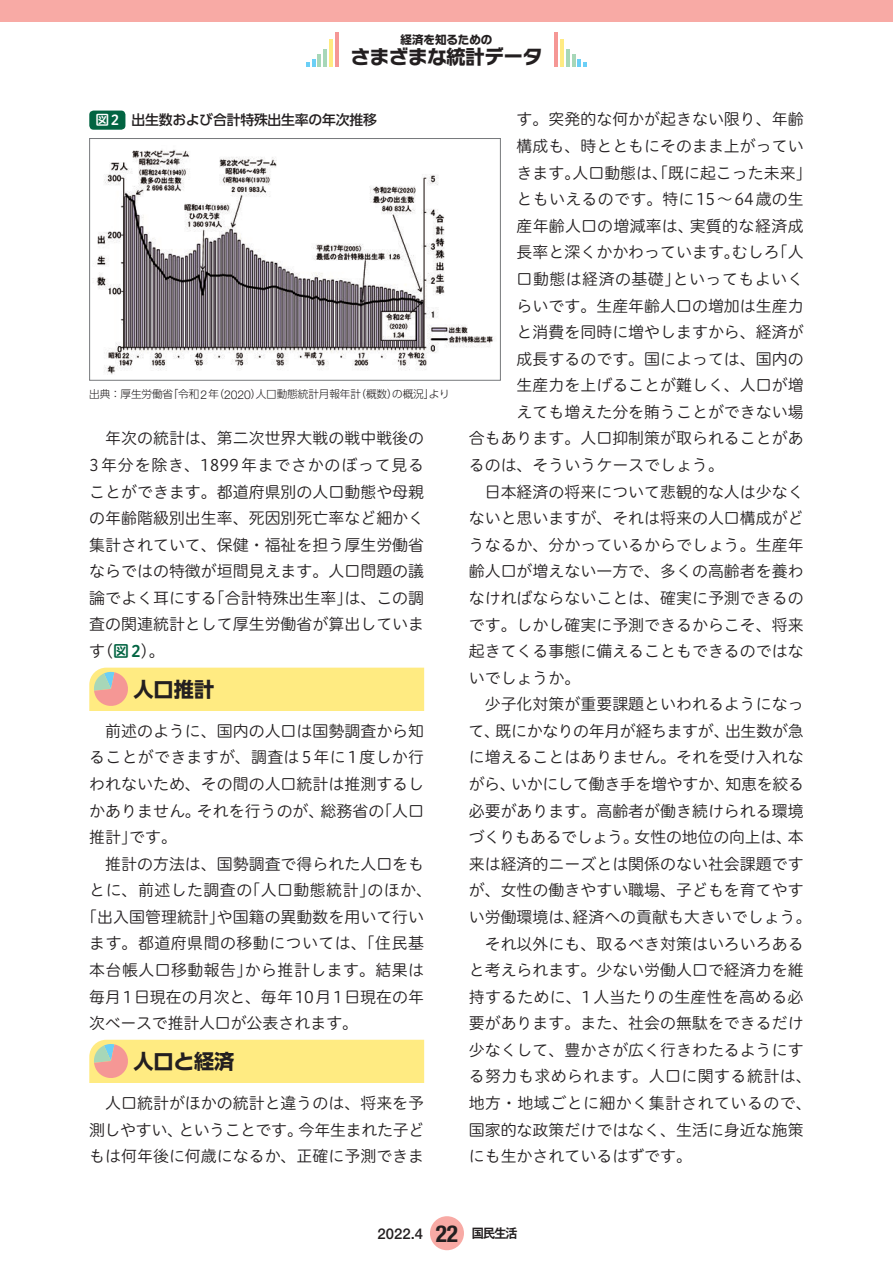
<style>
.page{position:relative;width:893px;height:1263px;background:#fff}
.page>*{position:absolute;margin:0;border:0;box-sizing:border-box;transform-origin:0 0}
.t1{font:700 20.25px "UD Shin Go Pro";color:#231f20}
.t2{font:700 19.2px "Typelabo N Std";color:#231f20}
.t3{font:15.9px/26.5px "Hiragino UD Sans R Std N W3";color:#231f20;text-align:justify}
.t4{font:15.9px "Hiragino UD Sans R Std N W3";letter-spacing:.03em;color:#231f20}
.t5{font:15.9px "Hiragino UD Sans R Std N W3";letter-spacing:-.02em;color:#231f20}
.t6{font:15.9px "Hiragino UD Sans R Std N W3";letter-spacing:-.025em;color:#231f20}
.t7{font:15.9px "Hiragino UD Sans R Std N W3";letter-spacing:.025em;color:#231f20}
.t8{font:15.9px "Hiragino UD Sans R Std N W3";letter-spacing:.02em;color:#231f20}
.t9{font:500 14.85px "Helvetica Neue LT Std";color:#231f20}
.t10{font:500 13.8px "UD Shin Go Pro";letter-spacing:-.01em;color:#231f20}
.t11{font:700 11.55px "Typelabo N Std";color:#231f20}
.t12{font:300 10.65px "UD Shin Go Pro";letter-spacing:-.01em;color:#231f20}
.s1{font-family:"UD Shin Go Pro"}
.s2{font-family:"Hiragino UD Sans R Std N W6";font-weight:400;color:#fff}
.s3{font-family:"Helvetica Neue LT Std";font-size:12.15px}
.s4{font-family:"Hiragino UD Sans R Std N W6";color:#026442}
.s5{font-family:"Typelabo N Std"}
.s6{font-weight:700;font-stretch:condensed;font-size:23.4px}
.s7{font-family:"Gothic MB101 Pro De";font-weight:700;font-size:12.75px}
</style>
<div class="page">
<div style="left:430px;top:1216px;width:34px;height:34px;background:#f8aaa5;border-radius:50%"></div>
<div style="left:0;top:0;width:893px;height:21px;background:#f8aaa5"></div>
<svg style="left:306px;top:54px;width:15px;height:13px"></svg>
<hr style="left:324px;top:49px;width:3px;height:18px;background:#a7d7b8">
<hr style="left:329px;top:39px;width:4px;height:28px;background:#ffeb82">
<hr style="left:335px;top:33px;width:3px;height:34px;background:#f59795">
<svg style="left:572px;top:54px;width:15px;height:13px"></svg>
<hr style="left:566px;top:49px;width:3px;height:18px;background:#a7d7b8">
<hr style="left:560px;top:39px;width:3px;height:28px;background:#ffeb82">
<hr style="left:554px;top:33px;width:4px;height:34px;background:#f59795">
<svg style="left:89px;top:668px;width:335px;height:42px;background:#fce684"></svg>
<svg style="left:89px;top:1040px;width:335px;height:42px;background:#fce684"></svg>
<div style="left:89px;top:111px;width:36px;height:19px;background:#026442;border-radius:4px"></div>
<img style="left:96px;top:149px;width:398px;height:225px">
<div style="left:89px;top:138px;width:412px;height:243px;border:1px solid #76787b"></div>
<p class="t11" style="left:401px;top:31px;width:93px"><span class="s1">経済</span>を<span class="s1">知</span>るための</p>
<p class="t2" style="left:351px;top:43px;width:193px">さまざまな<span class="s1">統計</span>データ</p>
<p class="t10" style="left:95px;top:109px;width:283px"><span class="s2">図2</span> 出生数および合計特殊出生率の年次推移</p>
<p class="t12" style="left:89px;top:386px;width:362px">出典：厚生労働省「令和<span class="s3">2</span>年（<span class="s3">2020</span>）人口動態統計月報年計（概数）の概況」より</p>
<p class="t3" style="left:89px;top:424px;width:336px;text-indent:16px">年次の統計は、第二次世界大戦の戦中戦後の3年分を除き、1899年までさかのぼって見ることができます。都道府県別の人口動態や母親の年齢階級別出生率、死因別死亡率など細かく集計されていて、保健・福祉を担う厚生労働省ならではの特徴が垣間見えます。人口問題の議論でよく耳にする「合計特殊出生率」は、この調査の関連統計として厚生労働省が算出しています（<span class="s4">図2</span>）。</p>
<p class="t1" style="left:133px;top:672px;width:82px">人口推計</p>
<p class="t3" style="left:89px;top:717px;width:336px;text-indent:16px">前述のように、国内の人口は国勢調査から知ることができますが、調査は 5年に 1度しか行われないため、その間の人口統計は推測するしかありません。それを行うのが、総務省の「人口推計」です。</p>
<p class="t3" style="left:105px;top:849px;width:320px">推計の方法は、国勢調査で得られた人口をも</p>
<p class="t4" style="left:89px;top:878px;width:344px">とに、前述した調査の「人口動態統計」のほか、</p>
<p class="t3" style="left:81px;top:903px;width:344px">「出入国管理統計」や国籍の異動数を用いて行い</p>
<p class="t4" style="left:89px;top:931px;width:336px">ます。都道府県間の移動については、「住民基</p>
<p class="t7" style="left:89px;top:958px;width:336px">本台帳人口移動報告」から推計します。結果は</p>
<p class="t3" style="left:89px;top:982px;width:336px">毎月1日現在の月次と、毎年10月1日現在の年</p>
<p class="t3" style="left:89px;top:1009px;width:271px">次ベースで推計人口が公表されます。</p>
<p class="t1" style="left:133px;top:1044px;width:102px">人口<span class="s5">と</span>経済</p>
<p class="t3" style="left:89px;top:1089px;width:337px;text-indent:16px">人口統計がほかの統計と違うのは、将来を予測しやすい、ということです。今年生まれた子どもは何年後に何歳になるか、正確に予測できま</p>
<p class="t3" style="left:517px;top:105px;width:289px">す。突発的な何かが起きない限り、年齢</p>
<p class="t3" style="left:517px;top:132px;width:289px">構成も、時とともにそのまま上がってい</p>
<p class="t3" style="left:517px;top:158px;width:296px">きます。人口動態は、「既に起こった未来」</p>
<p class="t8" style="left:517px;top:187px;width:289px">ともいえるのです。特に15～64歳の生</p>
<p class="t3" style="left:517px;top:212px;width:289px">産年齢人口の増減率は、実質的な経済成</p>
<p class="t3" style="left:517px;top:238px;width:289px">長率と深くかかわっています。むしろ「人</p>
<p class="t4" style="left:517px;top:267px;width:288px">口動態は経済の基礎」といってもよいく</p>
<p class="t3" style="left:517px;top:291px;width:289px">らいです。生産年齢人口の増加は生産力</p>
<p class="t3" style="left:517px;top:318px;width:289px">と消費を同時に増やしますから、経済が</p>
<p class="t3" style="left:517px;top:345px;width:289px">成長するのです。国によっては、国内の</p>
<p class="t3" style="left:517px;top:371px;width:289px">生産力を上げることが難しく、人口が増</p>
<p class="t3" style="left:517px;top:398px;width:289px">えても増えた分を賄うことができない場</p>
<p class="t3" style="left:469px;top:424px;width:336px">合もあります。人口抑制策が取られることがあ</p>
<p class="t3" style="left:469px;top:451px;width:257px">るのは、そういうケースでしょう。</p>
<p class="t3" style="left:485px;top:477px;width:320px">日本経済の将来について悲観的な人は少なく</p>
<p class="t3" style="left:469px;top:504px;width:336px">ないと思いますが、それは将来の人口構成がど</p>
<p class="t3" style="left:469px;top:531px;width:336px">うなるか、分かっているからでしょう。生産年</p>
<p class="t3" style="left:469px;top:557px;width:336px">齢人口が増えない一方で、多くの高齢者を養わ</p>
<p class="t3" style="left:469px;top:584px;width:336px">なければならないことは、確実に予測できるの</p>
<p class="t3" style="left:469px;top:610px;width:336px">です。しかし確実に予測できるからこそ、将来</p>
<p class="t3" style="left:469px;top:637px;width:336px">起きてくる事態に備えることもできるのではな</p>
<p class="t3" style="left:469px;top:663px;width:113px">いでしょうか。</p>
<p class="t3" style="left:485px;top:690px;width:320px">少子化対策が重要課題といわれるようになっ</p>
<p class="t5" style="left:469px;top:719px;width:337px">て、既にかなりの年月が経ちますが、出生数が急</p>
<p class="t3" style="left:469px;top:743px;width:336px">に増えることはありません。それを受け入れな</p>
<p class="t5" style="left:469px;top:772px;width:337px">がら、いかにして働き手を増やすか、知恵を絞る</p>
<p class="t3" style="left:469px;top:796px;width:336px">必要があります。高齢者が働き続けられる環境</p>
<p class="t6" style="left:469px;top:825px;width:337px">づくりもあるでしょう。女性の地位の向上は、本</p>
<p class="t3" style="left:469px;top:850px;width:336px">来は経済的ニーズとは関係のない社会課題です</p>
<p class="t3" style="left:469px;top:876px;width:336px">が、女性の働きやすい職場、子どもを育てやす</p>
<p class="t3" style="left:469px;top:903px;width:344px">い労働環境は、経済への貢献も大きいでしょう。</p>
<p class="t3" style="left:485px;top:929px;width:320px">それ以外にも、取るべき対策はいろいろある</p>
<p class="t3" style="left:469px;top:956px;width:336px">と考えられます。少ない労働人口で経済力を維</p>
<p class="t3" style="left:469px;top:982px;width:336px">持するために、1人当たりの生産性を高める必</p>
<p class="t3" style="left:469px;top:1009px;width:336px">要があります。また、社会の無駄をできるだけ</p>
<p class="t3" style="left:469px;top:1036px;width:336px">少なくして、豊かさが広く行きわたるようにす</p>
<p class="t4" style="left:469px;top:1064px;width:344px">る努力も求められます。人口に関する統計は、</p>
<p class="t4" style="left:469px;top:1091px;width:344px">地方・地域ごとに細かく集計されているので、</p>
<p class="t3" style="left:469px;top:1115px;width:336px">国家的な政策だけではなく、生活に身近な施策</p>
<p class="t3" style="left:469px;top:1142px;width:225px">にも生かされているはずです。</p>
<p class="t9" style="left:378px;top:1224px;width:142px">2022.4 <span class="s6">22</span> <span class="s7">国民生活</span></p>
</div>
